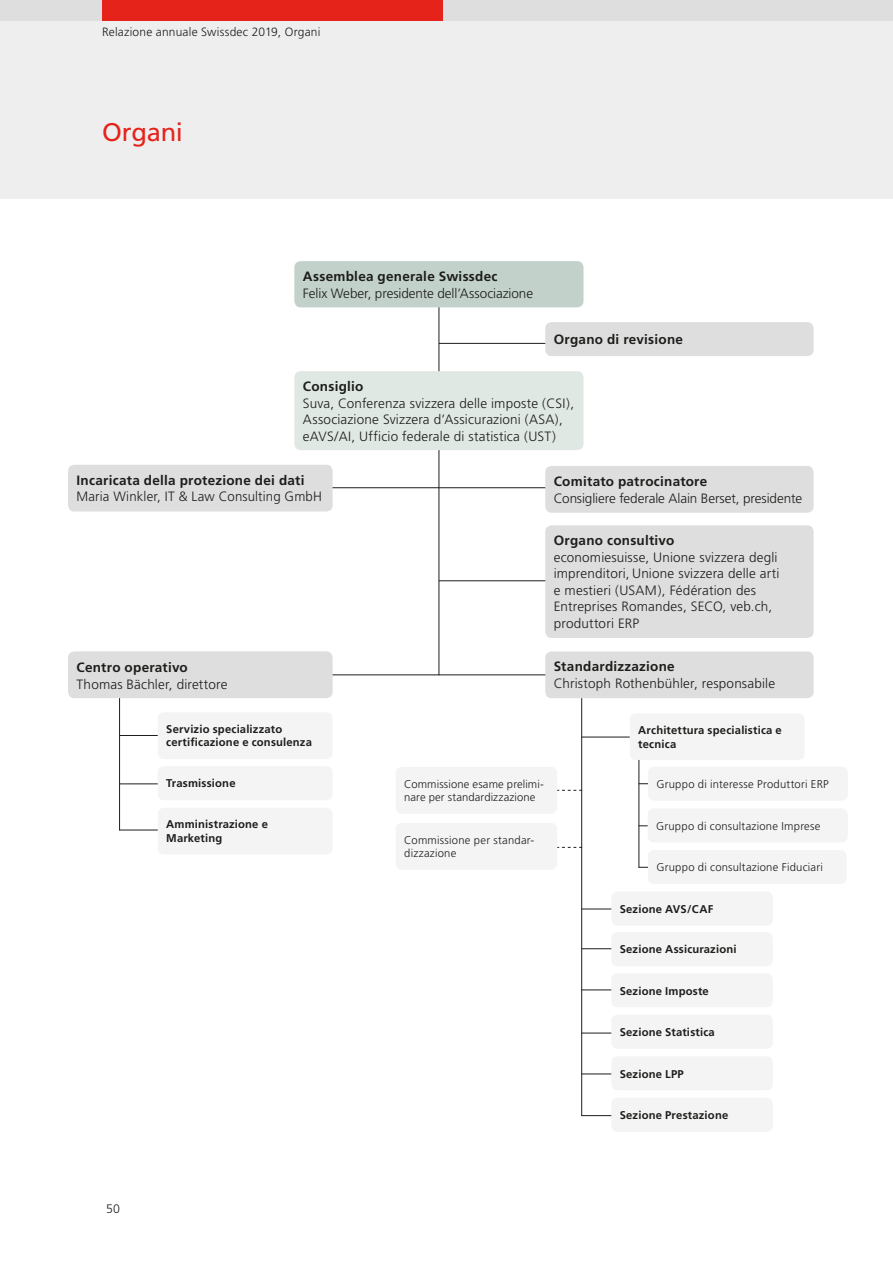
<style>
.page{position:relative;width:893px;height:1263px;background:#fff}
.page>*{position:absolute;margin:0;border:0;box-sizing:border-box;transform-origin:0 0}
.t1{font:25.5px "Frutiger";letter-spacing:-.01em;color:#e5231b}
.t2{font:300 13.5px/16.5px "Frutiger";letter-spacing:.01em;color:#1d1d1b}
.t3{font:700 13.5px "Frutiger";letter-spacing:.02em;color:#1d1d1b}
.t4{font:300 13.5px "Frutiger";letter-spacing:-.01em;color:#1d1d1b}
.t5{font:300 12.3px "Frutiger";color:#1d1d1b}
.t6{font:300 12px "Frutiger";letter-spacing:.015em;color:#1d1d1b}
.t7{font:700 11.25px/13.5px "Frutiger";letter-spacing:.015em;color:#1d1d1b}
.t8{font:300 11.25px/13.5px "Frutiger";letter-spacing:.02em;color:#1d1d1b}
</style>
<div class="page">
<div style="left:0;top:0;width:893px;height:199px;background:#eee"></div>
<div style="left:0;top:0;width:893px;height:20px;background:#dedede"></div>
<div style="left:102px;top:0;width:340px;height:20px;background:#e5231b"></div>
<hr style="left:318px;top:674px;width:231px;height:1px;background:#1d1d1b">
<hr style="left:119px;top:681px;width:1px;height:149px;background:#1d1d1b">
<hr style="left:120px;top:735px;width:54px;height:1px;background:#1d1d1b">
<hr style="left:582px;top:948px;width:55px;height:1px;background:#1d1d1b">
<hr style="left:581px;top:989px;width:62px;height:1px;background:#1d1d1b">
<hr style="left:581px;top:1033px;width:62px;height:1px;background:#1d1d1b">
<hr style="left:581px;top:1073px;width:57px;height:1px;background:#1d1d1b">
<hr style="left:581px;top:1115px;width:66px;height:1px;background:#1d1d1b">
<hr style="left:581px;top:737px;width:57px;height:1px;background:#1d1d1b">
<svg style="left:557px;top:847px;width:24px;height:1px"></svg>
<svg style="left:557px;top:790px;width:24px;height:1px"></svg>
<hr style="left:638px;top:867px;width:35px;height:1px;background:#1d1d1b">
<hr style="left:638px;top:825px;width:44px;height:1px;background:#1d1d1b">
<hr style="left:638px;top:783px;width:44px;height:1px;background:#1d1d1b">
<hr style="left:581px;top:909px;width:55px;height:1px;background:#1d1d1b">
<hr style="left:119px;top:830px;width:55px;height:1px;background:#1d1d1b">
<hr style="left:119px;top:783px;width:55px;height:1px;background:#1d1d1b">
<hr style="left:581px;top:660px;width:1px;height:456px;background:#1d1d1b">
<hr style="left:439px;top:277px;width:1px;height:398px;background:#1d1d1b">
<hr style="left:638px;top:732px;width:1px;height:136px;background:#1d1d1b">
<hr style="left:329px;top:487px;width:222px;height:1px;background:#1d1d1b">
<hr style="left:439px;top:343px;width:112px;height:1px;background:#1d1d1b">
<hr style="left:439px;top:580px;width:110px;height:1px;background:#1d1d1b">
<div style="left:68px;top:651px;width:265px;height:47px;background:#dedede;border-radius:6px"></div>
<div style="left:158px;top:712px;width:175px;height:47px;background:#f4f4f4;border-radius:6px"></div>
<div style="left:158px;top:766px;width:175px;height:34px;background:#f4f4f4;border-radius:6px"></div>
<div style="left:158px;top:808px;width:175px;height:46px;background:#f4f4f4;border-radius:6px"></div>
<div style="left:545px;top:466px;width:269px;height:47px;background:#dedede;border-radius:6px"></div>
<div style="left:545px;top:322px;width:269px;height:34px;background:#dedede;border-radius:6px"></div>
<div style="left:294px;top:261px;width:289px;height:46px;background:#c2d2ca;border-radius:6px"></div>
<div style="left:68px;top:465px;width:265px;height:46px;background:#dedede;border-radius:6px"></div>
<div style="left:545px;top:651px;width:269px;height:47px;background:#dedede;border-radius:6px"></div>
<div style="left:630px;top:713px;width:175px;height:47px;background:#f4f4f4;border-radius:6px"></div>
<div style="left:648px;top:767px;width:200px;height:34px;background:#f4f4f4;border-radius:6px"></div>
<div style="left:648px;top:808px;width:200px;height:34px;background:#f4f4f4;border-radius:6px"></div>
<div style="left:648px;top:850px;width:199px;height:34px;background:#f4f4f4;border-radius:6px"></div>
<div style="left:611px;top:891px;width:162px;height:35px;background:#f4f4f4;border-radius:6px"></div>
<div style="left:611px;top:932px;width:162px;height:34px;background:#f4f4f4;border-radius:6px"></div>
<div style="left:611px;top:973px;width:162px;height:34px;background:#f4f4f4;border-radius:6px"></div>
<div style="left:611px;top:1015px;width:162px;height:34px;background:#f4f4f4;border-radius:6px"></div>
<div style="left:611px;top:1056px;width:162px;height:34px;background:#f4f4f4;border-radius:6px"></div>
<div style="left:611px;top:1098px;width:162px;height:34px;background:#f4f4f4;border-radius:6px"></div>
<div style="left:396px;top:823px;width:161px;height:47px;background:#f4f4f4;border-radius:6px"></div>
<div style="left:396px;top:767px;width:161px;height:47px;background:#f4f4f4;border-radius:6px"></div>
<div style="left:545px;top:525px;width:269px;height:113px;background:#dedede;border-radius:6px"></div>
<div style="left:294px;top:371px;width:289px;height:79px;background:#e0e8e4;border-radius:6px"></div>
<p class="t6" style="left:102px;top:25px;width:220px">Relazione annuale Swissdec 2019, Organi</p>
<h1 class="t1" style="left:102px;top:117px;width:83px">Organi</h1>
<p class="t3" style="left:303px;top:268px;width:196px">Assemblea generale Swissdec</p>
<p class="t2" style="left:303px;top:285px;width:232px">Felix Weber, presidente dell’Associazione</p>
<p class="t3" style="left:554px;top:332px;width:131px">Organo di revisione</p>
<p class="t3" style="left:303px;top:379px;width:62px">Consiglio</p>
<p class="t2" style="left:303px;top:395px;width:273px">Suva, Conferenza svizzera delle imposte (CSI),<br>Associazione Svizzera d’Assicurazioni (ASA), eAVS/AI, Ufficio federale di statistica (UST)</p>
<p class="t3" style="left:77px;top:472px;width:229px">Incaricata della protezione dei dati</p>
<p class="t2" style="left:77px;top:489px;width:247px">Maria Winkler, IT &amp; Law Consulting GmbH</p>
<p class="t3" style="left:77px;top:660px;width:113px">Centro operativo</p>
<p class="t2" style="left:77px;top:676px;width:152px">Thomas Bächler, direttore</p>
<p class="t7" style="left:166px;top:722px;width:147px">Servizio specializzato certificazione e consulenza</p>
<p class="t7" style="left:166px;top:777px;width:71px">Trasmissione</p>
<p class="t7" style="left:166px;top:818px;width:103px">Amministrazione e<br>Marketing</p>
<p class="t5" style="left:106px;top:1201px;width:15px">50</p>
<p class="t3" style="left:554px;top:473px;width:155px">Comitato patrocinatore</p>
<p class="t4" style="left:554px;top:490px;width:250px">Consigliere federale Alain Berset, presidente</p>
<p class="t3" style="left:554px;top:533px;width:122px">Organo consultivo</p>
<p class="t2" style="left:554px;top:549px;width:227px">economiesuisse, Unione svizzera degli imprenditori, Unione svizzera delle arti e mestieri (USAM), Fédération des Entreprises Romandes, SECO, veb.ch, produttori ERP</p>
<p class="t8" style="left:404px;top:777px;width:141px">Commissione esame prelimi&shy;nare per standardizzazione</p>
<p class="t8" style="left:404px;top:833px;width:131px">Commissione per standar&shy;dizzazione</p>
<p class="t3" style="left:554px;top:659px;width:122px">Standardizzazione</p>
<p class="t2" style="left:554px;top:675px;width:223px">Christoph Rothenbühler, responsabile</p>
<p class="t7" style="left:638px;top:723px;width:145px">Architettura specialistica e tecnica</p>
<p class="t8" style="left:656px;top:777px;width:174px">Gruppo di interesse Produttori ERP</p>
<p class="t8" style="left:656px;top:819px;width:166px">Gruppo di consultazione Imprese</p>
<p class="t8" style="left:656px;top:861px;width:168px">Gruppo di consultazione Fiduciari</p>
<p class="t7" style="left:620px;top:902px;width:95px">Sezione AVS/CAF</p>
<p class="t7" style="left:620px;top:943px;width:118px">Sezione Assicurazioni</p>
<p class="t7" style="left:620px;top:984px;width:91px">Sezione Imposte</p>
<p class="t7" style="left:620px;top:1025px;width:97px">Sezione Statistica</p>
<p class="t7" style="left:620px;top:1067px;width:66px">Sezione LPP</p>
<p class="t7" style="left:620px;top:1108px;width:110px">Sezione Prestazione</p>
</div>
